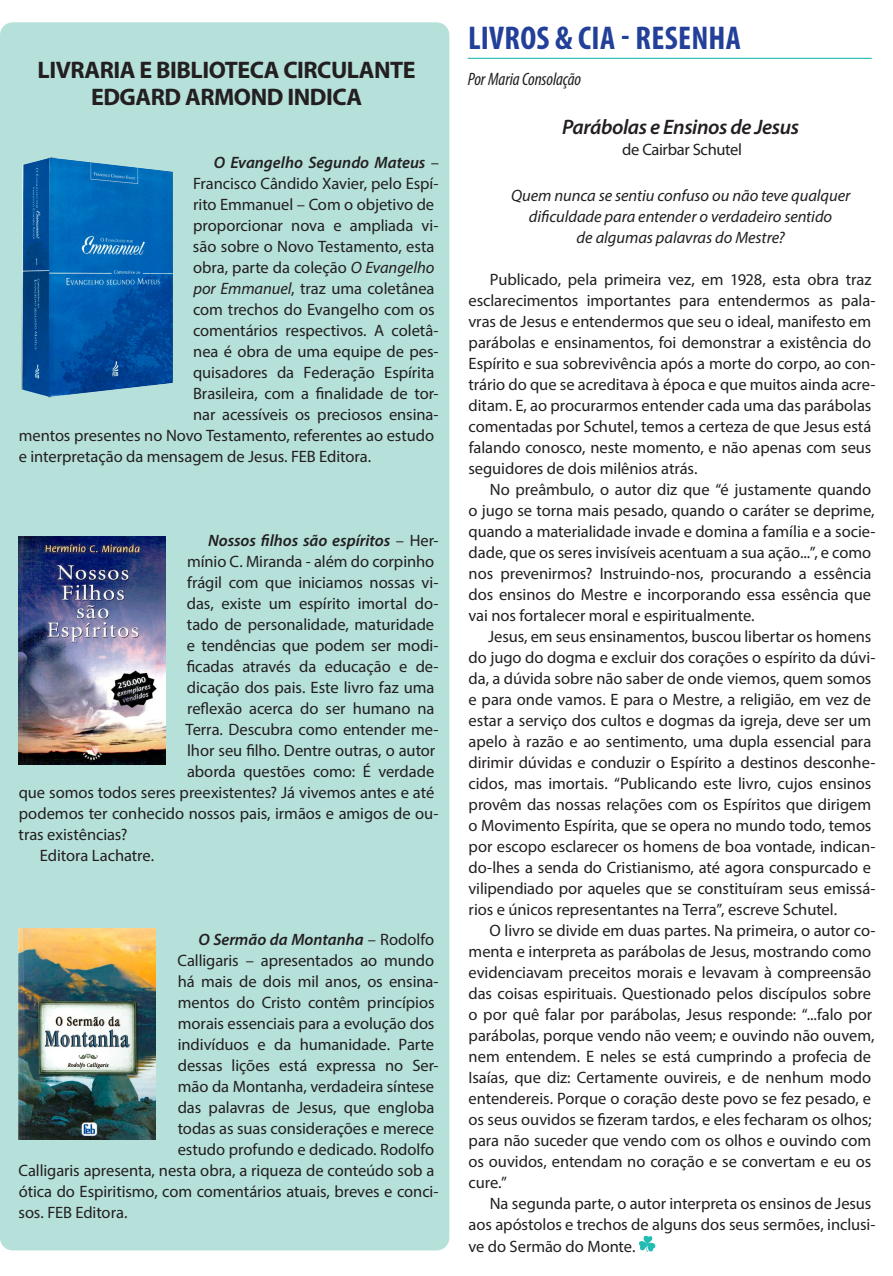
<style>
.page{position:relative;width:893px;height:1276px;background:#fff}
.page>*{position:absolute;margin:0;border:0;box-sizing:border-box;transform-origin:0 0}
.t1{font:700 condensed 33px "Myriad Pro";letter-spacing:.01em;color:#223f99}
.texto{font:700 24px "Myriad Pro";letter-spacing:-.02em;color:#231f20}
.texto-2{font:italic 600 21px "Myriad Pro";letter-spacing:-.02em;color:#231f20}
.t2{font:italic condensed 18px "Myriad Pro";letter-spacing:-.005em;color:#231f20}
.texto-3{font:16.5px/21px "Myriad Pro";letter-spacing:-.005em;color:#231f20}
.texto-4{font:italic 16.5px "Myriad Pro";letter-spacing:-.005em;color:#231f20}
.texto-5{font:italic 600 16.5px "Myriad Pro";color:#231f20}
.s1{font-weight:400;font-style:normal}
.s2{font-style:italic}
</style>
<div class="page">
<div style="left:0;top:22px;width:449px;height:1228px;background:#b6e0da;border-radius:13px"></div>
<svg style="left:639px;top:1235px;width:16px;height:16px"></svg>
<hr style="left:468px;top:58px;width:404px;height:1px;background:#22bcb3">
<img style="left:21px;top:157px;width:152px;height:241px">
<img style="left:18px;top:537px;width:147px;height:228px">
<img style="left:18px;top:929px;width:138px;height:211px">
<p class="texto" style="left:38px;top:54px;width:380px">LIVRARIA E BIBLIOTECA CIRCULANTE</p>
<p class="texto" style="left:91px;top:81px;width:273px">EDGARD ARMOND INDICA</p>
<p class="texto-5" style="left:214px;top:151px;width:227px">O Evangelho Segundo Mateus <span class="s1">–</span></p>
<p class="texto-3" style="left:193px;top:172px;width:247px">Francisco Cândido Xavier, pelo Espí-</p>
<p class="texto-3" style="left:193px;top:193px;width:243px">rito Emmanuel – Com o objetivo de</p>
<p class="texto-3" style="left:193px;top:214px;width:247px">proporcionar nova e ampliada vi-</p>
<p class="texto-3" style="left:193px;top:235px;width:243px">são sobre o Novo Testamento, esta</p>
<p class="texto-3" style="left:193px;top:256px;width:243px">obra, parte da coleção <span class="s2">O Evangelho</span></p>
<p class="texto-3" style="left:193px;top:277px;width:243px"><span class="s2">por Emmanuel</span>, traz uma coletânea</p>
<p class="texto-3" style="left:193px;top:298px;width:243px">com trechos do Evangelho com os</p>
<p class="texto-3" style="left:193px;top:319px;width:247px">comentários respectivos. A coletâ-</p>
<p class="texto-3" style="left:193px;top:340px;width:247px">nea é obra de uma equipe de pes-</p>
<p class="texto-3" style="left:193px;top:361px;width:243px">quisadores da Federação Espírita</p>
<p class="texto-3" style="left:193px;top:382px;width:247px">Brasileira, com a finalidade de tor-</p>
<p class="texto-3" style="left:193px;top:403px;width:247px">nar acessíveis os preciosos ensina-</p>
<p class="texto-3" style="left:19px;top:424px;width:417px">mentos presentes no Novo Testamento, referentes ao estudo</p>
<p class="texto-3" style="left:19px;top:445px;width:354px">e interpretação da mensagem de Jesus. FEB Editora.</p>
<p class="texto-5" style="left:208px;top:529px;width:232px">Nossos filhos são espíritos <span class="s1">– Her-</span></p>
<p class="texto-3" style="left:187px;top:550px;width:249px">mínio C. Miranda - além do corpinho</p>
<p class="texto-3" style="left:187px;top:571px;width:253px">frágil com que iniciamos nossas vi-</p>
<p class="texto-3" style="left:187px;top:592px;width:253px">das, existe um espírito imortal do-</p>
<p class="texto-3" style="left:187px;top:613px;width:249px">tado de personalidade, maturidade</p>
<p class="texto-3" style="left:187px;top:634px;width:253px">e tendências que podem ser modi-</p>
<p class="texto-3" style="left:187px;top:655px;width:253px">ficadas através da educação e de-</p>
<p class="texto-3" style="left:187px;top:676px;width:249px">dicação dos pais. Este livro faz uma</p>
<p class="texto-3" style="left:187px;top:697px;width:249px">reflexão acerca do ser humano na</p>
<p class="texto-3" style="left:186px;top:718px;width:255px">Terra. Descubra como entender me-</p>
<p class="texto-3" style="left:187px;top:739px;width:250px">lhor seu filho. Dentre outras, o autor</p>
<p class="texto-3" style="left:187px;top:760px;width:249px">aborda questões como: É verdade</p>
<p class="texto-3" style="left:19px;top:781px;width:417px">que somos todos seres preexistentes? Já vivemos antes e até</p>
<p class="texto-3" style="left:19px;top:802px;width:421px">podemos ter conhecido nossos pais, irmãos e amigos de ou-</p>
<p class="texto-3" style="left:19px;top:823px;width:110px">tras existências?</p>
<p class="texto-3" style="left:40px;top:844px;width:116px">Editora Lachatre.</p>
<p class="texto-5" style="left:198px;top:928px;width:237px">O Sermão da Montanha <span class="s1">– Rodolfo</span></p>
<p class="texto-3" style="left:178px;top:949px;width:258px">Calligaris – apresentados ao mundo</p>
<p class="texto-3" style="left:178px;top:970px;width:262px">há mais de dois mil anos, os ensina-</p>
<p class="texto-3" style="left:178px;top:991px;width:258px">mentos do Cristo contêm princípios</p>
<p class="texto-3" style="left:178px;top:1012px;width:258px">morais essenciais para a evolução dos</p>
<p class="texto-3" style="left:178px;top:1033px;width:258px">indivíduos e da humanidade. Parte</p>
<p class="texto-3" style="left:178px;top:1054px;width:262px">dessas lições está expressa no Ser-</p>
<p class="texto-3" style="left:178px;top:1075px;width:258px">mão da Montanha, verdadeira síntese</p>
<p class="texto-3" style="left:178px;top:1096px;width:258px">das palavras de Jesus, que engloba</p>
<p class="texto-3" style="left:178px;top:1117px;width:258px">todas as suas considerações e merece</p>
<p class="texto-3" style="left:178px;top:1138px;width:258px">estudo profundo e dedicado. Rodolfo</p>
<p class="texto-3" style="left:19px;top:1159px;width:417px">Calligaris apresenta, nesta obra, a riqueza de conteúdo sob a</p>
<p class="texto-3" style="left:19px;top:1180px;width:421px">ótica do Espiritismo, com comentários atuais, breves e conci-</p>
<p class="texto-3" style="left:19px;top:1201px;width:110px">sos. FEB Editora.</p>
<p class="t1" style="left:468px;top:17px;width:274px">LIVROS &amp; CIA - RESENHA</p>
<p class="t2" style="left:468px;top:68px;width:115px">Por Maria Consolação</p>
<p class="texto-2" style="left:562px;top:113px;width:239px">Parábolas e Ensinos de Jesus</p>
<p class="texto-3" style="left:622px;top:139px;width:121px">de Cairbar Schutel</p>
<p class="texto-4" style="left:511px;top:185px;width:341px">Quem nunca se sentiu confuso ou não teve qualquer</p>
<p class="texto-4" style="left:529px;top:206px;width:305px">dificuldade para entender o verdadeiro sentido</p>
<p class="texto-4" style="left:577px;top:227px;width:210px">de algumas palavras do Mestre?</p>
<p class="texto-3" style="left:468px;top:269px;width:409px;text-indent:21px">Publicado, pela primeira vez, em 1928, esta obra traz esclarecimentos importantes para entendermos as pala&shy;vras de Jesus e entendermos que seu o ideal, manifesto em parábolas e ensinamentos, foi demonstrar a existência do Espírito e sua sobrevivência após a morte do corpo, ao con&shy;trário do que se acreditava à época e que muitos ainda acre&shy;ditam. E, ao procurarmos entender cada uma das parábolas comentadas por Schutel, temos a certeza de que Jesus está falando conosco, neste momento, e não apenas com seus seguidores de dois milênios atrás.</p>
<p class="texto-3" style="left:468px;top:479px;width:409px;text-indent:21px">No preâmbulo, o autor diz que “é justamente quando o jugo se torna mais pesado, quando o caráter se deprime, quando a materialidade invade e domina a família e a socie&shy;dade, que os seres invisíveis acentuam a sua ação...”, e como nos prevenirmos? Instruindo-nos, procurando a essência dos ensinos do Mestre e incorporando essa essência que vai nos fortalecer moral e espiritualmente.</p>
<p class="texto-3" style="left:468px;top:626px;width:409px;text-indent:20px">Jesus, em seus ensinamentos, buscou libertar os homens do jugo do dogma e excluir dos corações o espírito da dúvi&shy;da, a dúvida sobre não saber de onde viemos, quem somos e para onde vamos. E para o Mestre, a religião, em vez de estar a serviço dos cultos e dogmas da igreja, deve ser um apelo à razão e ao sentimento, uma dupla essencial para dirimir dúvidas e conduzir o Espírito a destinos desconhe&shy;cidos, mas imortais. “Publicando este livro, cujos ensinos provêm das nossas relações com os Espíritos que dirigem o Movimento Espírita, que se opera no mundo todo, temos por escopo esclarecer os homens de boa vontade, indican&shy;do-lhes a senda do Cristianismo, até agora conspurcado e vilipendiado por aqueles que se constituíram seus emissá&shy;rios e únicos representantes na Terra”, escreve Schutel.</p>
<p class="texto-3" style="left:468px;top:920px;width:408px;text-indent:21px">O livro se divide em duas partes. Na primeira, o autor co&shy;menta e interpreta as parábolas de Jesus, mostrando como evidenciavam preceitos morais e levavam à compreensão das coisas espirituais. Questionado pelos discípulos sobre o por quê falar por parábolas, Jesus responde: “...falo por parábolas, porque vendo não veem; e ouvindo não ouvem, nem entendem. E neles se está cumprindo a profecia de Isaías, que diz: Certamente ouvireis, e de nenhum modo entendereis. Porque o coração deste povo se fez pesado, e os seus ouvidos se fizeram tardos, e eles fecharam os olhos; para não suceder que vendo com os olhos e ouvindo com os ouvidos, entendam no coração e se convertam e eu os cure.”</p>
<p class="texto-3" style="left:468px;top:1192px;width:409px;text-indent:21px">Na segunda parte, o autor interpreta os ensinos de Jesus aos apóstolos e trechos de alguns dos seus sermões, inclusi&shy;ve do Sermão do Monte.</p>
</div>
